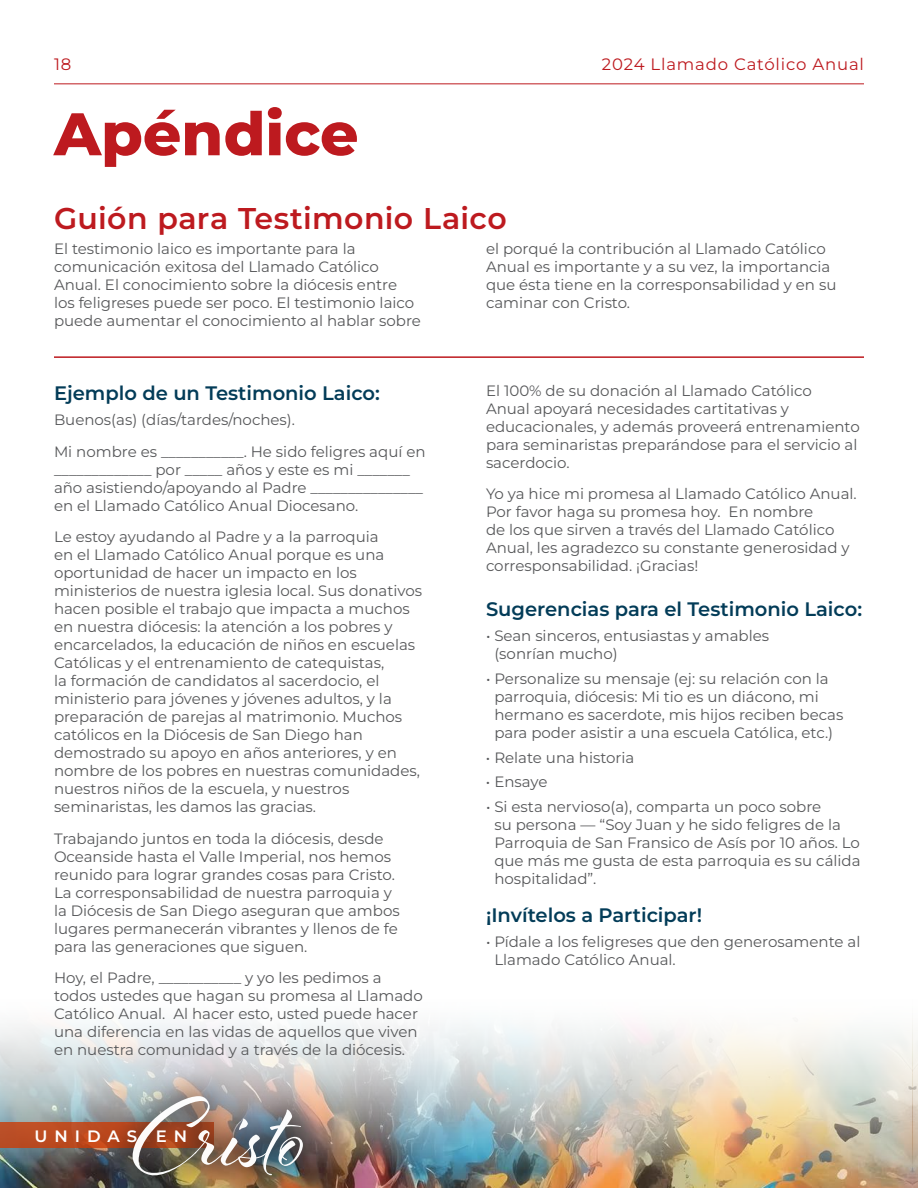
<style>
.page{position:relative;width:918px;height:1188px;background:#fff}
.page>*{position:absolute;margin:0;border:0;box-sizing:border-box;transform-origin:0 0}
.t1{font:104.85px "Al Fresco";color:#fff}
.the_Case{font:800 60px "Montserrat";color:#bd1a1f}
.sub_head{font:600 30px "Montserrat";letter-spacing:.015em;color:#bd1a1f}
.small_sub{font:600 19.5px "Montserrat";color:#033c58}
.t2{font:16.5px "Montserrat";letter-spacing:.05em;color:#bd1a1f}
.t3{font:600 16.5px "Montserrat";letter-spacing:.425em;color:#fff}
.small_body{font:15px/18px "Montserrat";color:#57585a}
</style>
<div class="page">
<hr style="left:54px;top:83px;width:810px;height:1px;background:#bd1a1f">
<img style="left:0;top:1021px;width:918px;height:167px">
<svg style="left:0;top:1122px;width:105px;height:25px;background:#bc4c21"></svg>
<div style="left:105px;top:1069px;width:225px;height:119px;background:#231f20;opacity:.75"></div>
<hr style="left:54px;top:356px;width:810px;height:2px;background:#bd1a1f">
<p class="t2" style="left:54px;top:53px;width:19px">18</p>
<p class="t2" style="left:602px;top:53px;width:264px">2024 Llamado Católico Anual</p>
<p class="the_Case" style="left:54px;top:90px;width:306px">Apéndice</p>
<p class="sub_head" style="left:54px;top:197px;width:454px">Guión para Testimonio Laico</p>
<p class="small_body" style="left:54px;top:239px;width:368px">El testimonio laico es importante para la comunicación exitosa del Llamado Católico Anual. El conocimiento sobre la diócesis entre los feligreses puede ser poco. El testimonio laico puede aumentar el conocimiento al hablar sobre</p>
<p class="small_body" style="left:486px;top:239px;width:352px">el porqué la contribución al Llamado Católico Anual es importante y a su vez, la importancia que ésta tiene en la corresponsabilidad y en su caminar con Cristo.</p>
<p class="small_sub" style="left:54px;top:380px;width:327px">Ejemplo de un Testimonio Laico:</p>
<p class="small_body" style="left:54px;top:410px;width:243px">Buenos(as) (días/tardes/noches).</p>
<p class="small_body" style="left:54px;top:442px;width:373px">Mi nombre es ___________. He sido feligres aquí en _____________ por _____ años y este es mi _______ año asistiendo/apoyando al Padre _______________ en el Llamado Católico Anual Diocesano.</p>
<p class="small_body" style="left:54px;top:527px;width:370px">Le estoy ayudando al Padre y a la parroquia<br>en el Llamado Católico Anual porque es una oportunidad de hacer un impacto en los ministerios de nuestra iglesia local. Sus donativos hacen posible el trabajo que impacta a muchos en nuestra diócesis: la atención a los pobres y encarcelados, la educación de niños en escuelas Católicas y el entrenamiento de catequistas,<br>la formación de candidatos al sacerdocio, el ministerio para jóvenes y jóvenes adultos, y la preparación de parejas al matrimonio. Muchos católicos en la Diócesis de San Diego han demostrado su apoyo en años anteriores, y en nombre de los pobres en nuestras comunidades, nuestros niños de la escuela, y nuestros seminaristas, les damos las gracias.</p>
<p class="small_body" style="left:54px;top:829px;width:347px">Trabajando juntos en toda la diócesis, desde Oceanside hasta el Valle Imperial, nos hemos reunido para lograr grandes cosas para Cristo.<br>La corresponsabilidad de nuestra parroquia y la Diócesis de San Diego aseguran que ambos lugares permanecerán vibrantes y llenos de fe para las generaciones que siguen.</p>
<p class="small_body" style="left:54px;top:968px;width:370px">Hoy, el Padre, ___________ y yo les pedimos a todos ustedes que hagan su promesa al Llamado Católico Anual. Al hacer esto, usted puede hacer una diferencia en las vidas de aquellos que viven en nuestra comunidad y a través de la diócesis.</p>
<h1 class="t1" style="left:133px;top:1067px;width:177px">Cristo</h1>
<p class="t3" style="left:34px;top:1124px;width:154px">UNIDAS EN</p>
<p class="small_body" style="left:486px;top:381px;width:375px">El 100% de su donación al Llamado Católico<br>Anual apoyará necesidades cartitativas y educacionales, y además proveerá entrenamiento para seminaristas preparándose para el servicio al sacerdocio.</p>
<p class="small_body" style="left:486px;top:485px;width:372px">Yo ya hice mi promesa al Llamado Católico Anual.<br>Por favor haga su promesa hoy. En nombre<br>de los que sirven a través del Llamado Católico Anual, les agradezco su constante generosidad y corresponsabilidad. ¡Gracias!</p>
<p class="small_sub" style="left:486px;top:596px;width:378px">Sugerencias para el Testimonio Laico:</p>
<p class="small_body" style="left:494px;top:626px;width:276px;text-indent:-8px">• Sean sinceros, entusiastas y amables (sonrían mucho)</p>
<p class="small_body" style="left:494px;top:669px;width:351px;text-indent:-8px">• Personalize su mensaje (ej: su relación con la parroquia, diócesis: Mi tio es un diácono, mi hermano es sacerdote, mis hijos reciben becas para poder asistir a una escuela Católica, etc.)</p>
<p class="small_body" style="left:486px;top:748px;width:150px">• Relate una historia</p>
<p class="small_body" style="left:486px;top:773px;width:63px">• Ensaye</p>
<p class="small_body" style="left:494px;top:797px;width:368px;text-indent:-8px">• Si esta nervioso(a), comparta un poco sobre<br>su persona — “Soy Juan y he sido feligres de la Parroquia de San Fransico de Asís por 10 años. Lo que más me gusta de esta parroquia es su cálida hospitalidad”.</p>
<p class="small_sub" style="left:486px;top:902px;width:218px">¡Invítelos a Participar!</p>
<p class="small_body" style="left:494px;top:932px;width:368px;text-indent:-8px">• Pídale a los feligreses que den generosamente al<br>Llamado Católico Anual.</p>
</div>
